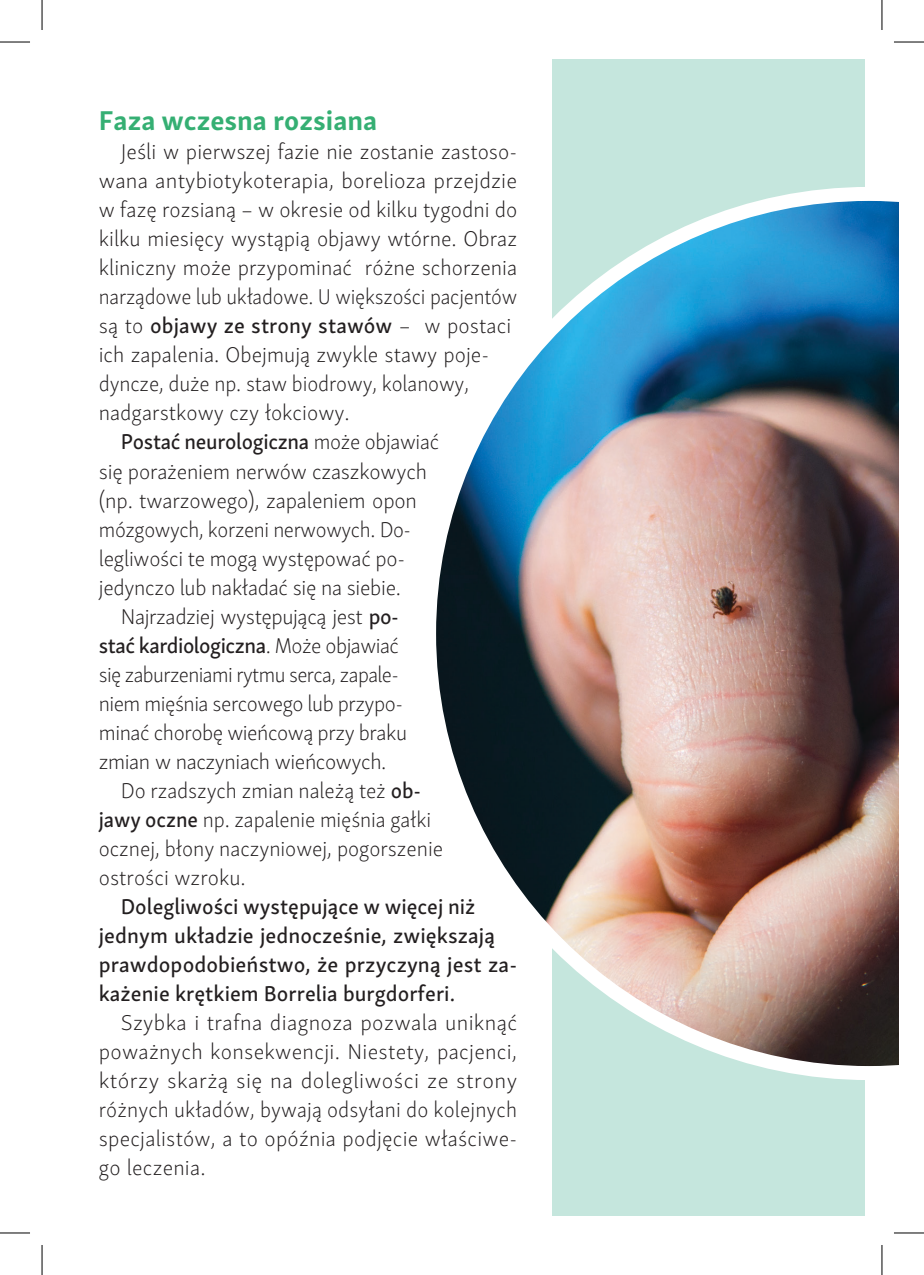
<style>
.page{position:relative;width:924px;height:1275px;background:#fff}
.page>*{position:absolute;margin:0;border:0;box-sizing:border-box;transform-origin:0 0}
._002_Akapit_zwykły{font:700 28px "Skolar Sans Pro";color:#35af73}
._002_Akapit_zwykły-2{font:300 22px/29px "Skolar Sans Pro";letter-spacing:-.005em;color:#231f20}
._002_Akapit_zwykły-3{font:500 22px/29px "Skolar Sans Pro";color:#231f20}
.s1{font-weight:500}
</style>
<div class="page">
<div style="left:552px;top:59px;width:312px;height:1157px;background:#c5e6dd"></div>
<img style="left:436px;top:187px;width:462px;height:893px">
<hr style="left:0;top:42px;width:30px;height:1px;background:#000">
<hr style="left:893px;top:42px;width:30px;height:1px;background:#000">
<hr style="left:0;top:1232px;width:30px;height:1px;background:#000">
<hr style="left:893px;top:1232px;width:30px;height:1px;background:#000">
<hr style="left:42px;top:0;width:1px;height:30px;background:#000">
<hr style="left:42px;top:1245px;width:1px;height:30px;background:#000">
<hr style="left:881px;top:0;width:1px;height:30px;background:#000">
<hr style="left:881px;top:1245px;width:1px;height:30px;background:#000">
<p class="_002_Akapit_zwykły" style="left:99px;top:98px;width:280px">Faza wczesna rozsiana</p>
<p class="_002_Akapit_zwykły-2" style="left:99px;top:136px;width:420px;text-indent:22px">Jeśli w pierwszej fazie nie zostanie zastoso&shy;wana antybiotykoterapia, borelioza przejdzie w fazę rozsianą – w okresie od kilku tygodni do kilku miesięcy wystąpią objawy wtórne. Obraz kliniczny może przypominać różne schorzenia narządowe lub układowe. U większości pacjentów są to <span class="s1">objawy ze strony stawów</span> – w postaci ich zapalenia. Obejmują zwykle stawy poje&shy;dyncze, duże np. staw biodrowy, kolanowy, nadgarstkowy czy łokciowy.</p>
<p class="_002_Akapit_zwykły-2" style="left:99px;top:426px;width:341px;text-indent:22px"><span class="s1">Postać neurologiczna</span> może objawiać się porażeniem nerwów czaszkowych (np. twarzowego), zapaleniem opon mózgowych, korzeni nerwowych. Do&shy;legliwości te mogą występować po&shy;jedynczo lub nakładać się na siebie.</p>
<p class="_002_Akapit_zwykły-2" style="left:99px;top:600px;width:310px;text-indent:22px">Najrzadziej występującą jest <span class="s1">po&shy;stać kardiologiczna</span>. Może objawiać się zaburzeniami rytmu serca, zapale&shy;niem mięśnia sercowego lub przypo&shy;minać chorobę wieńcową przy braku zmian w naczyniach wieńcowych.</p>
<p class="_002_Akapit_zwykły-2" style="left:99px;top:774px;width:345px;text-indent:22px">Do rzadszych zmian należą też <span class="s1">ob&shy;jawy oczne</span> np. zapalenie mięśnia gałki ocznej, błony naczyniowej, pogorszenie ostrości wzroku.</p>
<p class="_002_Akapit_zwykły-3" style="left:99px;top:890px;width:420px;text-indent:22px">Dolegliwości występujące w więcej niż jednym układzie jednocześnie, zwiększają prawdopodobieństwo, że przyczyną jest za&shy;każenie krętkiem Borrelia burgdorferi.</p>
<p class="_002_Akapit_zwykły-2" style="left:99px;top:1006px;width:420px;text-align:justify;text-indent:22px">Szybka i trafna diagnoza pozwala uniknąć poważnych konsekwencji. Niestety, pacjenci, którzy skarżą się na dolegliwości ze strony różnych układów, bywają odsyłani do kolejnych specjalistów, a to opóźnia podjęcie właściwe&shy;go leczenia.</p>
</div>
